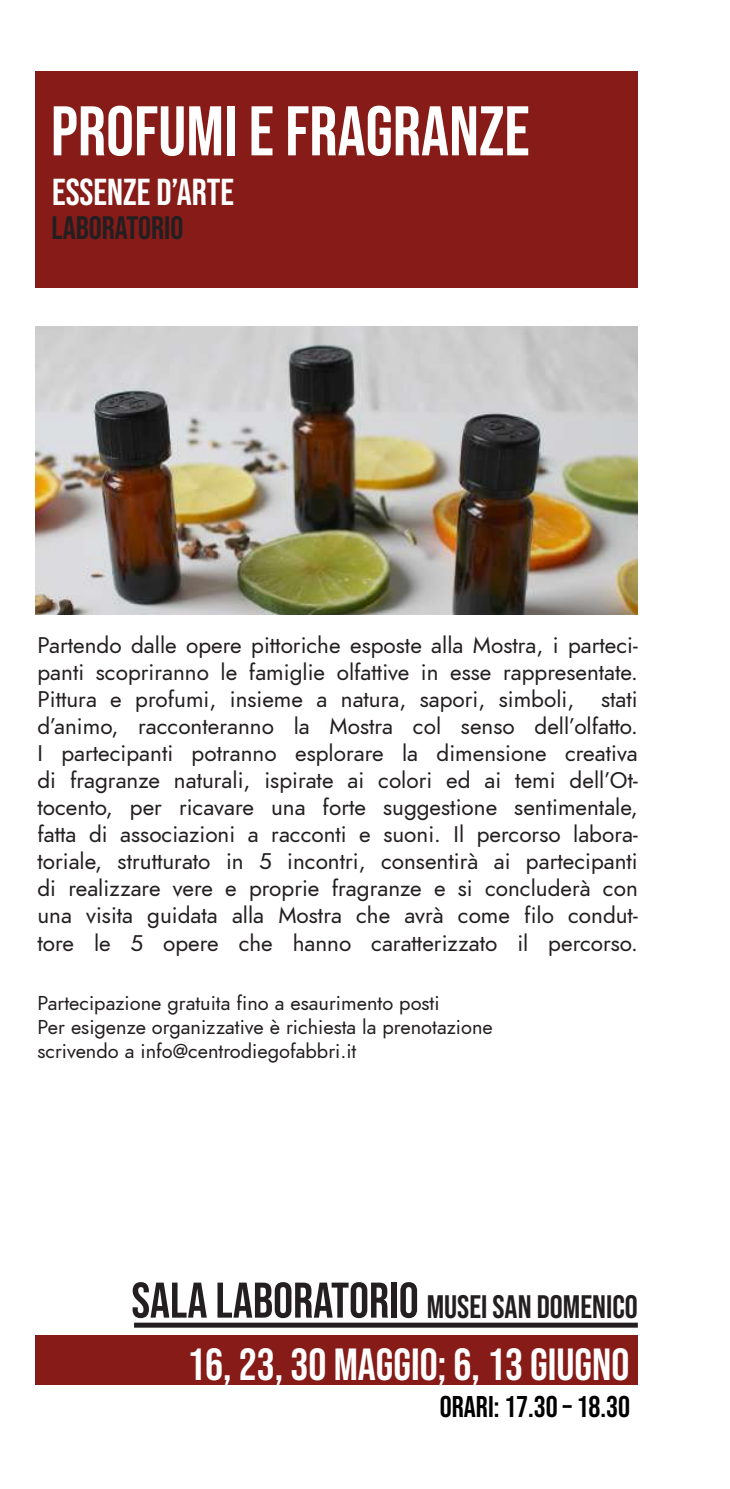
<style>
.page{position:relative;width:730px;height:1489px;background:#fff}
.page>*{position:absolute;margin:0;border:0;box-sizing:border-box;transform-origin:0 0}
.t1{font:70px "Bebas Neue";color:#fff}
.t2{font:45px "Bebas Neue";color:#fff}
.t3{font:37.5px "Bebas Neue";color:#fff}
.t4{font:32.5px "Bebas Neue";color:#231f20}
.t5{font:30px "Bebas Neue";color:#000}
.t6{font:italic 22.5px/27px "Renner";color:#231f20;text-align:justify}
.t7{font:italic 20px/24px "Renner";color:#231f20}
.s1{font-size:50px}
</style>
<div class="page">
<img style="left:35px;top:326px;width:603px;height:289px">
<div style="left:35px;top:1334px;width:603px;height:50px;background:#861b18"></div>
<div style="left:35px;top:71px;width:603px;height:216px;background:#861b18"></div>
<div style="left:134px;top:1322px;width:504px;height:5px;border:2px solid #231f20"></div>
<h1 class="t1" style="left:51px;top:91px;width:480px">PROFUMI E FRAGRANZE</h1>
<h3 class="t3" style="left:52px;top:171px;width:184px">ESSENZE D’ARTE</h3>
<h3 class="t4" style="left:51px;top:209px;width:134px">LABORATORIO</h3>
<p class="t6" style="left:37px;top:632px;width:602px">Partendo dalle opere pittoriche esposte alla Mostra, i parteci&shy;panti scopriranno le famiglie olfattive in esse rappresentate.<br>Pittura e profumi, insieme a natura, sapori, simboli, stati d’animo, racconteranno la Mostra col senso dell’olfatto.<br>I partecipanti potranno esplorare la dimensione creativa di fragranze naturali, ispirate ai colori ed ai temi dell’Ot&shy;tocento, per ricavare una forte suggestione sentimentale, fatta di associazioni a racconti e suoni. Il percorso labora&shy;toriale, strutturato in 5 incontri, consentirà ai partecipanti di realizzare vere e proprie fragranze e si concluderà con una visita guidata alla Mostra che avrà come filo condut&shy;tore le 5 opere che hanno caratterizzato il percorso.</p>
<p class="t7" style="left:37px;top:990px;width:457px">Partecipazione gratuita fino a esaurimento posti<br>Per esigenze organizzative è richiesta la prenotazione scrivendo a info@centrodiegofabbri.it</p>
<h3 class="t4" style="left:131px;top:1287px;width:508px"><span class="s1">SALA LABORATORIO</span> MUSEI SAN DOMENICO</h3>
<h2 class="t2" style="left:187px;top:1338px;width:444px">16, 23, 30 MAGGIO; 6, 13 GIUGNO</h2>
<h3 class="t5" style="left:440px;top:1388px;width:192px">ORARI: 17.30 – 18.30</h3>
</div>
